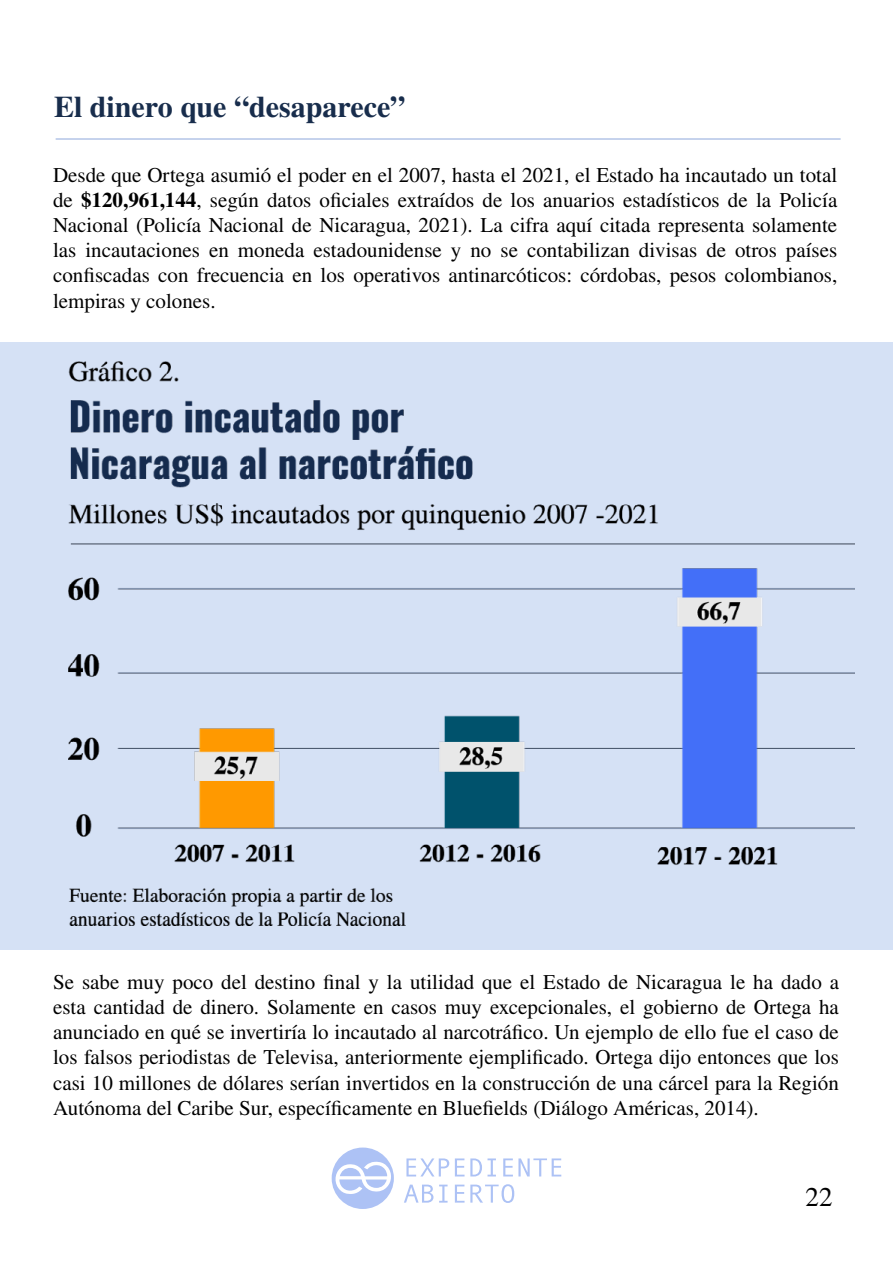
<style>
.page{position:relative;width:893px;height:1263px;background:#fff}
.page>*{position:absolute;margin:0;border:0;box-sizing:border-box;transform-origin:0 0}
.t1{font:700 30px "STIX General";color:#182d4c}
.t2{font:27px "STIX General";color:#000}
.t3{font:21px/25.2px "STIX General";color:#000;text-align:justify}
.s1{font-weight:700}
</style>
<div class="page">
<svg style="left:332px;top:1147px;width:62px;height:62px"></svg>
<svg style="left:406px;top:1158px;width:43px;height:18px"></svg>
<svg style="left:455px;top:1158px;width:9px;height:18px"></svg>
<svg style="left:470px;top:1158px;width:26px;height:18px"></svg>
<svg style="left:503px;top:1158px;width:58px;height:18px"></svg>
<svg style="left:404px;top:1184px;width:29px;height:18px"></svg>
<svg style="left:439px;top:1184px;width:9px;height:18px"></svg>
<svg style="left:455px;top:1184px;width:9px;height:18px"></svg>
<svg style="left:470px;top:1184px;width:44px;height:19px"></svg>
<hr style="left:56px;top:138px;width:785px;height:2px;background:#b3c5e7">
<div style="left:0;top:342px;width:893px;height:608px;background:#d5e1f5"></div>
<img style="left:68px;top:362px;width:786px;height:563px">
<h1 class="t1" style="left:54px;top:85px;width:353px">El dinero que “desaparece”</h1>
<p class="t3" style="left:53px;top:163px;width:786px">Desde que Ortega asumió el poder en el 2007, hasta el 2021, el Estado ha incautado un total de <span class="s1">$120,961,144</span>, según datos oficiales extraídos de los anuarios estadísticos de la Policía Nacional (Policía Nacional de Nicaragua, 2021). La cifra aquí citada representa solamente las incautaciones en moneda estadounidense y no se contabilizan divisas de otros países confiscadas con frecuencia en los operativos antinarcóticos: córdobas, pesos colombianos, lempiras y colones.</p>
<p class="t3" style="left:53px;top:970px;width:787px">Se sabe muy poco del destino final y la utilidad que el Estado de Nicaragua le ha dado a esta cantidad de dinero. Solamente en casos muy excepcionales, el gobierno de Ortega ha anunciado en qué se invertiría lo incautado al narcotráfico. Un ejemplo de ello fue el caso de los falsos periodistas de Televisa, anteriormente ejemplificado. Ortega dijo entonces que los casi 10 millones de dólares serían invertidos en la construcción de una cárcel para la Región Autónoma del Caribe Sur, específicamente en Bluefields (Diálogo Américas, 2014).</p>
<p class="t2" style="left:805px;top:1179px;width:28px">22</p>
</div>
